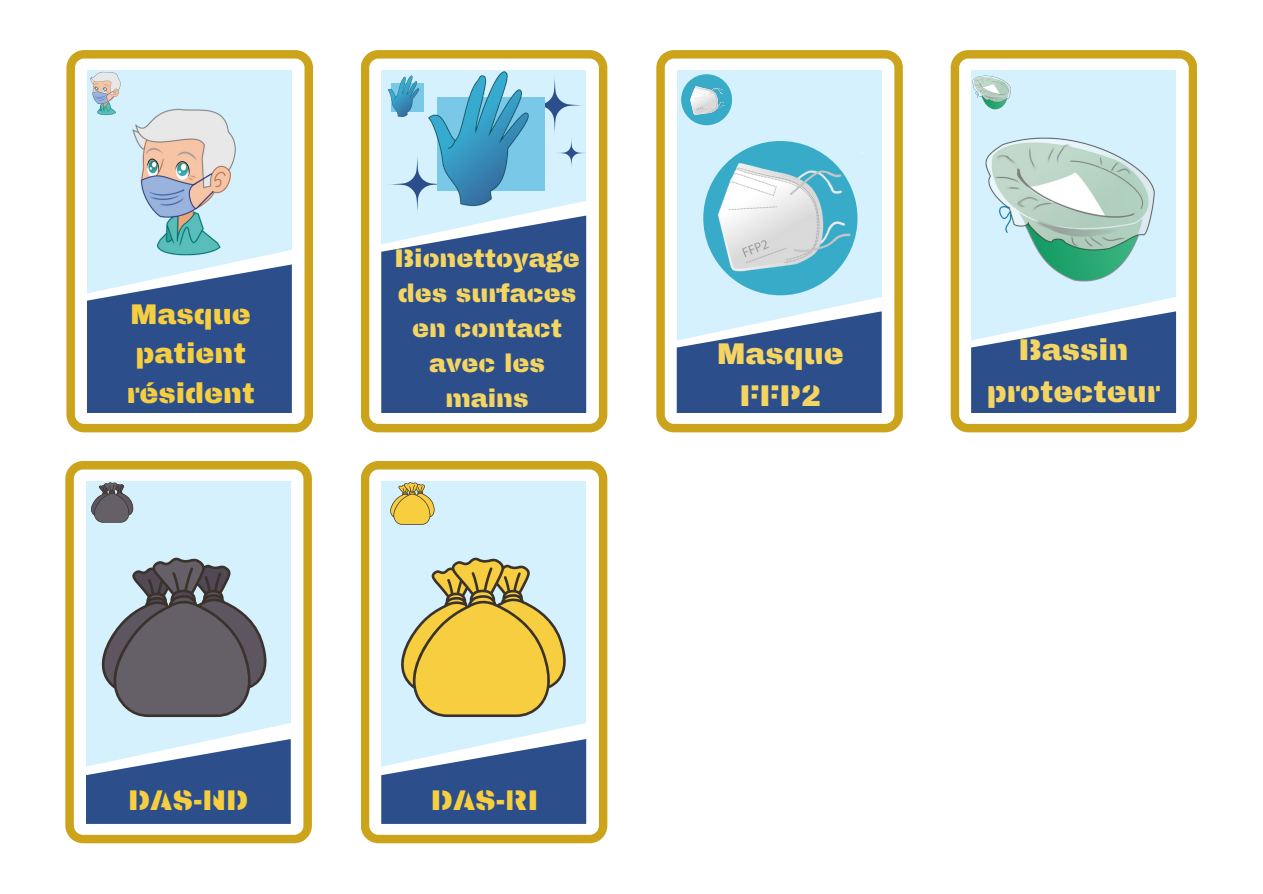
<style>
.page{position:relative;width:1263px;height:894px;background:#fff}
.page>*{position:absolute;margin:0;border:0;box-sizing:border-box;transform-origin:0 0}
.t1{font:30px/41.5px "Archicoco";color:#f5d562;text-align:center}
.t2{font:28.5px/39.3px "Archicoco";color:#f6ce40;text-align:center}
.t3{font:25.5px/34.8px "Archicoco";color:#f5d562;text-align:center}
</style>
<div class="page">
<svg style="left:951px;top:50px;width:246px;height:382px"></svg>
<div style="left:971px;top:70px;width:205px;height:313px;background:#d4f1fd"></div>
<svg style="left:966px;top:296px;width:216px;height:117px"></svg>
<svg style="left:656px;top:50px;width:247px;height:382px"></svg>
<div style="left:677px;top:70px;width:205px;height:313px;background:#d4f1fd"></div>
<svg style="left:672px;top:296px;width:216px;height:117px"></svg>
<svg style="left:361px;top:50px;width:246px;height:382px;fill:#cba41b"></svg>
<svg style="left:66px;top:50px;width:247px;height:382px"></svg>
<div style="left:87px;top:70px;width:205px;height:313px;background:#d4f1fd"></div>
<svg style="left:80px;top:249px;width:218px;height:164px;background:#5271a2"></svg>
<img style="left:128px;top:108px;width:125px;height:161px">
<svg style="left:373px;top:74px;width:220px;height:338px;background:#6785b0"></svg>
<div style="left:703px;top:141px;width:154px;height:154px;background:#37abc8;border-radius:50%"></div>
<div style="left:681px;top:74px;width:51px;height:51px;background:#37abc8;border-radius:50%"></div>
<img style="left:89px;top:69px;width:37px;height:47px">
<img style="left:383px;top:69px;width:29px;height:50px">
<div style="left:437px;top:97px;width:108px;height:94px;background:#79c8e8"></div>
<img style="left:412px;top:51px;width:125px;height:164px">
<img style="left:985px;top:137px;width:170px;height:145px">
<img style="left:972px;top:75px;width:39px;height:35px">
<svg style="left:65px;top:461px;width:247px;height:381px"></svg>
<div style="left:86px;top:481px;width:205px;height:312px;background:#d4f1fd"></div>
<svg style="left:81px;top:722px;width:216px;height:101px"></svg>
<svg style="left:361px;top:461px;width:246px;height:381px"></svg>
<div style="left:382px;top:481px;width:204px;height:312px;background:#d4f1fd"></div>
<svg style="left:377px;top:722px;width:216px;height:101px"></svg>
<svg style="left:101px;top:557px;width:166px;height:159px"></svg>
<svg style="left:91px;top:482px;width:43px;height:40px"></svg>
<svg style="left:401px;top:557px;width:165px;height:159px"></svg>
<svg style="left:390px;top:482px;width:45px;height:42px"></svg>
<img style="left:703px;top:153px;width:155px;height:125px">
<img style="left:685px;top:83px;width:43px;height:34px">
<p class="t2" style="left:127px;top:293px;width:130px">Masque patient résident</p>
<p class="t3" style="left:394px;top:239px;width:187px">Bionettoyage des surfaces en contact avec les mains</p>
<p class="t1" style="left:717px;top:331px;width:128px">Masque<br>FFP2</p>
<p class="t1" style="left:987px;top:327px;width:175px">Bassin protecteur</p>
<p class="t2" style="left:128px;top:778px;width:122px">DAS-ND</p>
<p class="t2" style="left:431px;top:778px;width:109px">DAS-RI</p>
</div>
